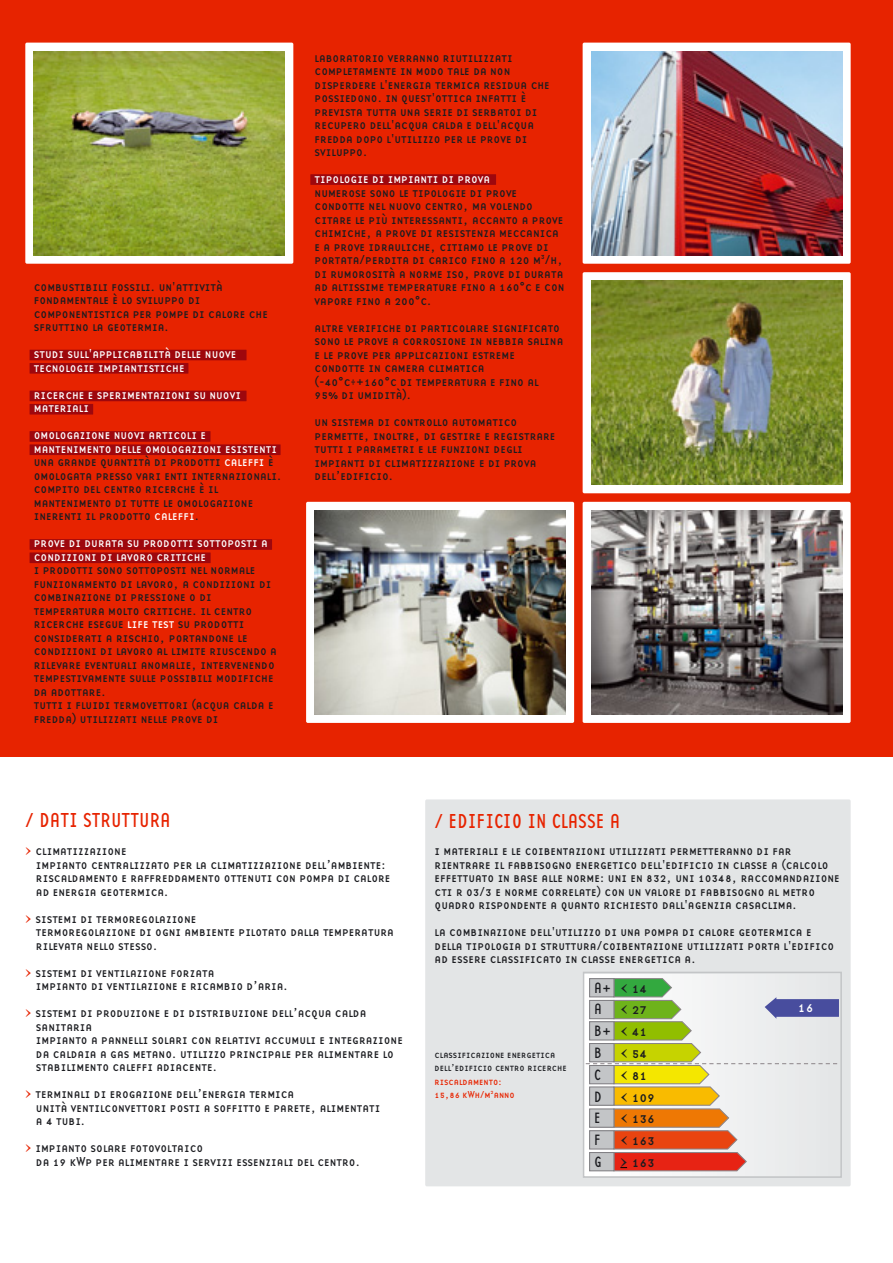
<style>
.page{position:relative;width:893px;height:1263px;background:#fff}
.page>*{position:absolute;margin:0;border:0;box-sizing:border-box;transform-origin:0 0}
.t1{font:21px "Base Twelve Sans Smallcaps";color:#e72300}
.t2{font:15.6px/21.8px "Base Twelve Sans Smallcaps";color:#1b1c20}
.t3{font:15.6px "Base Twelve Sans Smallcaps";color:#fff}
.t4{font:13.5px/13.5px "Base Twelve Sans Smallcaps";color:#1b1c20}
.t5{font:13.5px/13.5px "Base Twelve Sans Smallcaps";color:#fff}
.t6{font:10.5px/13.5px "Base Twelve Sans Smallcaps";color:#1b1c20}
.t7{font:10.5px/13.5px "Base Twelve Sans Smallcaps";color:#e72300}
.s1{color:#fff}
.s2{color:#e72300}
</style>
<div class="page">
<div style="left:425px;top:799px;width:425px;height:387px;background:#e3e5e6;border-radius:2px"></div>
<div style="left:0;top:0;width:892px;height:757px;background:#e72300"></div>
<div style="left:583px;top:974px;width:256px;height:201px;background:linear-gradient(to right,#fff,#e4e6e7)"></div>
<svg style="left:585px;top:978px;width:254px;height:194px"></svg>
<div style="left:583px;top:972px;width:258px;height:206px;border:1px solid #c3c5c7"></div>
<div style="left:582px;top:43px;width:268px;height:221px;background:#fff;border-radius:2px"></div>
<div style="left:582px;top:502px;width:268px;height:221px;background:#fff;border-radius:2px"></div>
<div style="left:25px;top:43px;width:268px;height:221px;background:#fff;border-radius:2px"></div>
<img style="left:34px;top:51px;width:251px;height:204px">
<div style="left:30px;top:431px;width:180px;height:11px;background:#9e070d"></div>
<div style="left:30px;top:444px;width:250px;height:11px;background:#9e070d"></div>
<div style="left:30px;top:539px;width:242px;height:11px;background:#9e070d"></div>
<div style="left:30px;top:552px;width:181px;height:11px;background:#9e070d"></div>
<div style="left:310px;top:174px;width:186px;height:11px;background:#9e070d"></div>
<div style="left:30px;top:391px;width:216px;height:10px;background:#9e070d"></div>
<div style="left:30px;top:404px;width:63px;height:11px;background:#9e070d"></div>
<div style="left:30px;top:350px;width:216px;height:10px;background:#9e070d"></div>
<div style="left:30px;top:363px;width:158px;height:11px;background:#9e070d"></div>
<div style="left:306px;top:502px;width:268px;height:221px;background:#fff;border-radius:2px"></div>
<div style="left:582px;top:272px;width:268px;height:221px;background:#fff;border-radius:2px"></div>
<img style="left:591px;top:281px;width:251px;height:204px">
<img style="left:591px;top:51px;width:251px;height:204px">
<img style="left:314px;top:510px;width:251px;height:204px">
<img style="left:591px;top:510px;width:251px;height:204px">
<p class="t4" style="left:34px;top:280px;width:236px">combustibili fossili. un'attività fondamentale è lo sviluppo di componentistica per pompe di calore che sfruttino la geotermia.</p>
<p class="t5" style="left:34px;top:347px;width:204px">studi sull'applicabilità delle nuove tecnologie impiantistiche</p>
<p class="t5" style="left:34px;top:388px;width:209px">ricerche e sperimentazioni su nuovi materiali</p>
<p class="t4" style="left:34px;top:428px;width:249px"><span class="s1">omologazione nuovi articoli e mantenimento delle omologazioni esistenti </span>una grande quantità di prodotti <span class="s1">caleffi</span> è omologata presso vari enti internazionali. compito del centro ricerche è il mantenimento di tutte le omologazione inerenti il prodotto <span class="s1">caleffi</span>.</p>
<p class="t5" style="left:34px;top:536px;width:236px">prove di durata su prodotti sottoposti a condizioni di lavoro critiche</p>
<p class="t4" style="left:34px;top:563px;width:245px">i prodotti sono sottoposti nel normale funzionamento di lavoro, a condizioni di combinazione di pressione o di temperatura molto critiche. il centro ricerche esegue <span class="s1">life test</span> su prodotti considerati a rischio, portandone le condizioni di lavoro al limite riuscendo a rilevare eventuali anomalie, intervenendo tempestivamente sulle possibili modifiche da adottare.<br>tutti i fluidi termovettori (acqua calda e fredda) utilizzati nelle prove di</p>
<p class="t4" style="left:314px;top:50px;width:237px">laboratorio verranno riutilizzati completamente in modo tale da non disperdere l'energia termica residua che possiedono. in quest'ottica infatti è prevista tutta una serie di serbatoi di recupero dell'acqua calda e dell'acqua fredda dopo l'utilizzo per le prove di sviluppo.</p>
<p class="t5" style="left:314px;top:172px;width:177px">tipologie di impianti di prova</p>
<p class="t4" style="left:314px;top:185px;width:251px">numerose sono le tipologie di prove condotte nel nuovo centro, ma volendo citare le più interessanti, accanto a prove chimiche, a prove di resistenza meccanica e a prove idrauliche, citiamo le prove di portata/perdita di carico fino a 120 m<sup>3</sup>/h, di rumorosità a norme iso, prove di durata ad altissime temperature fino a 160°c e con vapore fino a 200°c.</p>
<p class="t4" style="left:314px;top:320px;width:250px">altre verifiche di particolare significato sono le prove a corrosione in nebbia salina e le prove per applicazioni estreme condotte in camera climatica (-40°c÷+160°c di temperatura e fino al 95% di umidità).</p>
<p class="t4" style="left:314px;top:415px;width:242px">un sistema di controllo automatico permette, inoltre, di gestire e registrare tutti i parametri e le funzioni degli impianti di climatizzazione e di prova dell’edificio.</p>
<h1 class="t1" style="left:25px;top:808px;width:147px">/ DATI STRUTTURA</h1>
<p class="t4" style="left:36px;top:844px;width:356px;text-indent:-11px"><span class="s2">&gt;</span> climatizzazione<br>impianto centralizzato per la climatizzazione dell’ambiente: riscaldamento e raffreddamento ottenuti con pompa di calore ad energia geotermica.</p>
<p class="t4" style="left:36px;top:912px;width:359px;text-indent:-11px"><span class="s2">&gt;</span> sistemi di termoregolazione<br>termoregolazione di ogni ambiente pilotato dalla temperatura rilevata nello stesso.</p>
<p class="t4" style="left:36px;top:966px;width:254px;text-indent:-11px"><span class="s2">&gt;</span> sistemi di ventilazione forzata<br>impianto di ventilazione e ricambio d’aria.</p>
<p class="t4" style="left:36px;top:1006px;width:368px;text-indent:-11px"><span class="s2">&gt;</span> sistemi di produzione e di distribuzione dell’acqua calda sanitaria<br>impianto a pannelli solari con relativi accumuli e integrazione da caldaia a gas metano. utilizzo principale per alimentare lo stabilimento caleffi adiacente.</p>
<p class="t4" style="left:36px;top:1087px;width:346px;text-indent:-11px"><span class="s2">&gt;</span> terminali di erogazione dell’energia termica<br>unità ventilconvettori posti a soffitto e parete, alimentati a 4 tubi.</p>
<p class="t4" style="left:36px;top:1141px;width:326px;text-indent:-11px"><span class="s2">&gt;</span> impianto solare fotovoltaico<br>da 19 kWp per alimentare i servizi essenziali del centro.</p>
<h1 class="t1" style="left:434px;top:809px;width:187px">/ EDIFICIO IN CLASSE A</h1>
<p class="t4" style="left:434px;top:844px;width:407px">i materiali e le coibentazioni utilizzati permetteranno di far rientrare il fabbisogno energetico dell'edificio in classe a (calcolo effettuato in base alle norme: uni en 832, uni 10348, raccomandazione cti r 03/3 e norme correlate) con un valore di fabbisogno al metro quadro rispondente a quanto richiesto dall'agenzia casaclima.</p>
<p class="t4" style="left:434px;top:925px;width:401px">la combinazione dell'utilizzo di una pompa di calore geotermica e della tipologia di struttura/coibentazione utilizzati porta l'edifico ad essere classificato in classe energetica a.</p>
<p class="t6" style="left:434px;top:1047px;width:134px">classificazione energetica dell’edificio centro ricerche</p>
<p class="t7" style="left:434px;top:1074px;width:82px">riscaldamento:<br>15,86 kWh/m<sup>2</sup>anno</p>
<p class="t2" style="left:594px;top:976px;width:18px">A+<br>A<br>B+<br>B<br>C<br>D<br>E<br>F<br>G</p>
<p class="t2" style="left:620px;top:976px;width:37px">&lt; 14 &lt; 27 &lt; 41 &lt; 54 &lt; 81 &lt; 109 &lt; 136 &lt; 163 &gt; 163</p>
<p class="t3" style="left:797px;top:998px;width:17px">16</p>
</div>
